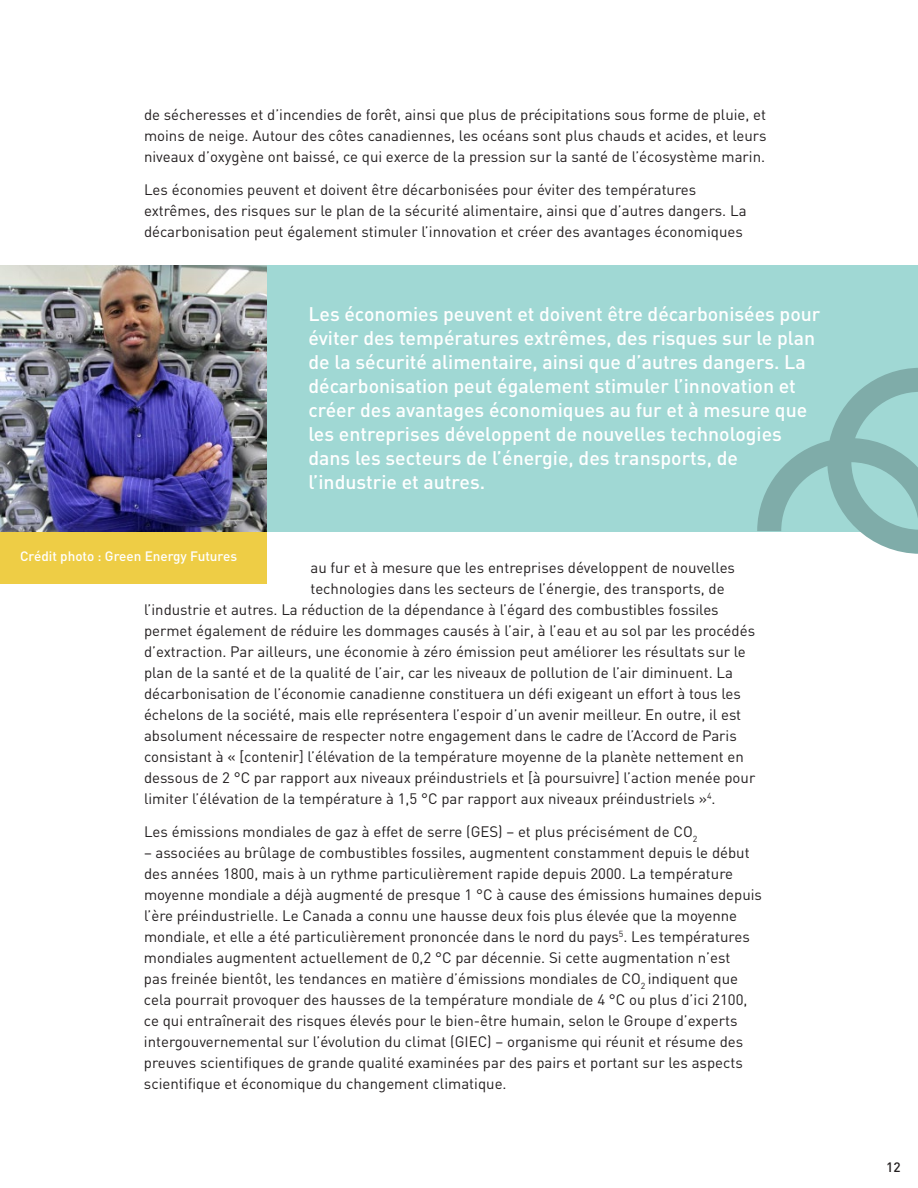
<style>
.page{position:relative;width:918px;height:1188px;background:#fff}
.page>*{position:absolute;margin:0;border:0;box-sizing:border-box;transform-origin:0 0}
.t1{font:500 19.5px/24px "DIN";color:#fff}
.t2{font:15px/21px "DIN";color:#231f20}
.t3{font:500 13.5px "DIN";color:#fff}
.t4{font:500 13.5px "DIN";color:#231f20}
</style>
<div class="page">
<div style="left:266px;top:265px;width:652px;height:267px;background:#a0d8d4"></div>
<img style="left:0;top:265px;width:266px;height:267px">
<svg style="left:757px;top:368px;width:161px;height:186px"></svg>
<div style="left:0;top:532px;width:266px;height:51px;background:#eecd45"></div>
<p class="t2" style="left:144px;top:105px;width:624px;text-align:justify">de sécheresses et d’incendies de forêt, ainsi que plus de précipitations sous forme de pluie, et moins de neige. Autour des côtes canadiennes, les océans sont plus chauds et acides, et leurs niveaux d’oxygène ont baissé, ce qui exerce de la pression sur la santé de l’écosystème marin.</p>
<p class="t2" style="left:144px;top:180px;width:604px">Les économies peuvent et doivent être décarbonisées pour éviter des températures extrêmes, des risques sur le plan de la sécurité alimentaire, ainsi que d’autres dangers. La décarbonisation peut également stimuler l’innovation et créer des avantages économiques</p>
<p class="t1" style="left:308px;top:303px;width:514px">Les économies peuvent et doivent être décarbonisées pour éviter des températures extrêmes, des risques sur le plan de la sécurité alimentaire, ainsi que d’autres dangers. La décarbonisation peut également stimuler l’innovation et créer des avantages économiques au fur et à mesure que les entreprises développent de nouvelles technologies dans les secteurs de l’énergie, des transports, de l’industrie et autres.</p>
<p class="t3" style="left:20px;top:551px;width:219px">Crédit photo : Green Energy Futures</p>
<p class="t2" style="left:310px;top:558px;width:426px">au fur et à mesure que les entreprises développent de nouvelles</p>
<p class="t2" style="left:310px;top:579px;width:416px">technologies dans les secteurs de l’énergie, des transports, de</p>
<p class="t2" style="left:144px;top:600px;width:576px">l’industrie et autres. La réduction de la dépendance à l’égard des combustibles fossiles</p>
<p class="t2" style="left:144px;top:621px;width:613px">permet également de réduire les dommages causés à l’air, à l’eau et au sol par les procédés</p>
<p class="t2" style="left:144px;top:642px;width:603px">d’extraction. Par ailleurs, une économie à zéro émission peut améliorer les résultats sur le</p>
<p class="t2" style="left:144px;top:663px;width:591px">plan de la santé et de la qualité de l’air, car les niveaux de pollution de l’air diminuent. La</p>
<p class="t2" style="left:144px;top:684px;width:598px">décarbonisation de l’économie canadienne constituera un défi exigeant un effort à tous les</p>
<p class="t2" style="left:144px;top:705px;width:599px">échelons de la société, mais elle représentera l’espoir d’un avenir meilleur. En outre, il est</p>
<p class="t2" style="left:144px;top:726px;width:594px">absolument nécessaire de respecter notre engagement dans le cadre de l’Accord de Paris</p>
<p class="t2" style="left:144px;top:747px;width:601px">consistant à « [contenir] l’élévation de la température moyenne de la planète nettement en</p>
<p class="t2" style="left:144px;top:768px;width:613px">dessous de 2 °C par rapport aux niveaux préindustriels et [à poursuivre] l’action menée pour</p>
<p class="t2" style="left:144px;top:789px;width:573px">limiter l’élévation de la température à 1,5 °C par rapport aux niveaux préindustriels »<sup>4</sup>.</p>
<p class="t2" style="left:144px;top:822px;width:555px">Les émissions mondiales de gaz à effet de serre (GES) – et plus précisément de CO<sub>2</sub></p>
<p class="t2" style="left:144px;top:843px;width:620px">– associées au brûlage de combustibles fossiles, augmentent constamment depuis le début des années 1800, mais à un rythme particulièrement rapide depuis 2000. La température moyenne mondiale a déjà augmenté de presque 1 °C à cause des émissions humaines depuis l’ère préindustrielle. Le Canada a connu une hausse deux fois plus élevée que la moyenne mondiale, et elle a été particulièrement prononcée dans le nord du pays<sup>5</sup>. Les températures mondiales augmentent actuellement de 0,2 °C par décennie. Si cette augmentation n’est<br>pas freinée bientôt, les tendances en matière d’émissions mondiales de CO<sub>2</sub> indiquent que cela pourrait provoquer des hausses de la température mondiale de 4 °C ou plus d’ici 2100, ce qui entraînerait des risques élevés pour le bien-être humain, selon le Groupe d’experts intergouvernemental sur l’évolution du climat (GIEC) – organisme qui réunit et résume des preuves scientifiques de grande qualité examinées par des pairs et portant sur les aspects scientifique et économique du changement climatique.</p>
<p class="t4" style="left:886px;top:1162px;width:16px">12</p>
</div>
